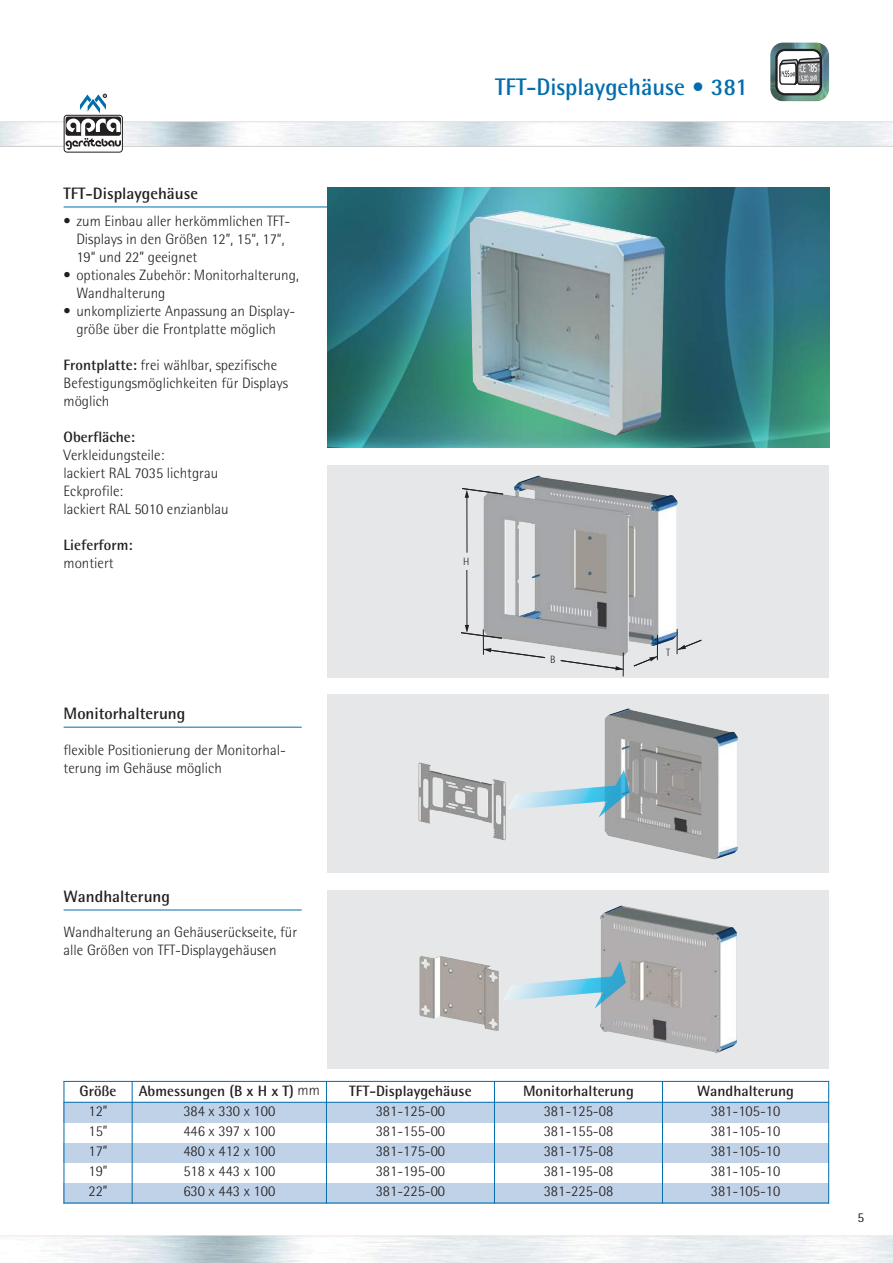
<style>
.page{position:relative;width:893px;height:1263px;background:#fff}
.page>*{position:absolute;margin:0;border:0;box-sizing:border-box;transform-origin:0 0}
.t1{font:700 24px "Agfa Rotis Semisans";color:#006dad}
.t2{font:700 16.5px "Rotis Semi Sans Pro Cyr";color:#231f20}
.t3{font:300 15px/18px "Rotis Semi Sans Pro Cyr";color:#231f20}
.t4{font:700 15px "Rotis Semi Sans Pro Cyr";color:#231f20}
.t5{font:13.5px "Agfa Rotis Semisans";color:#231f20}
.t6{font:300 10.5px "Agfa Rotis Semisans";color:#231f20}
.s1{font-weight:700}
.s2{font-weight:300}
</style>
<div class="page">
<svg style="left:64px;top:115px;width:59px;height:37px"></svg>
<svg style="left:80px;top:94px;width:27px;height:19px"></svg>
<svg style="left:66px;top:117px;width:55px;height:19px"></svg>
<svg style="left:66px;top:119px;width:55px;height:31px"></svg>
<img style="left:770px;top:43px;width:59px;height:58px">
<svg style="left:778px;top:42px;width:43px;height:105px"></svg>
<div style="left:775px;top:49px;width:47px;height:46px;border:2px solid #231f20;border-radius:8px"></div>
<hr style="left:64px;top:207px;width:501px;height:1px;background:#006dad">
<hr style="left:64px;top:727px;width:238px;height:1px;background:#006dad">
<hr style="left:64px;top:910px;width:238px;height:1px;background:#006dad">
<div style="left:327px;top:465px;width:502px;height:213px;background:#e6e7e8"></div>
<img style="left:484px;top:476px;width:193px;height:180px">
<svg style="left:560px;top:652px;width:64px;height:24px"></svg>
<svg style="left:677px;top:629px;width:24px;height:25px"></svg>
<svg style="left:633px;top:635px;width:25px;height:32px"></svg>
<hr style="left:467px;top:496px;width:1px;height:57px;background:#231f20">
<svg style="left:462px;top:488px;width:42px;height:10px"></svg>
<hr style="left:466px;top:570px;width:1px;height:56px;background:#231f20">
<svg style="left:461px;top:625px;width:84px;height:33px"></svg>
<div style="left:327px;top:695px;width:502px;height:178px;background:#e6e7e8"></div>
<img style="left:605px;top:708px;width:133px;height:152px">
<svg style="left:508px;top:770px;width:122px;height:47px"></svg>
<img style="left:420px;top:764px;width:84px;height:75px">
<div style="left:327px;top:890px;width:502px;height:179px;background:#e6e7e8"></div>
<img style="left:600px;top:906px;width:137px;height:147px">
<svg style="left:504px;top:961px;width:122px;height:48px"></svg>
<img style="left:419px;top:956px;width:80px;height:75px">
<div style="left:64px;top:1102px;width:68px;height:21px;background:#c0d2e8"></div>
<div style="left:132px;top:1102px;width:194px;height:21px;background:#c0d2e8"></div>
<div style="left:326px;top:1102px;width:168px;height:21px;background:#c0d2e8"></div>
<div style="left:494px;top:1102px;width:168px;height:21px;background:#c0d2e8"></div>
<div style="left:662px;top:1102px;width:167px;height:21px;background:#c0d2e8"></div>
<div style="left:64px;top:1143px;width:68px;height:20px;background:#c0d2e8"></div>
<div style="left:132px;top:1143px;width:194px;height:20px;background:#c0d2e8"></div>
<div style="left:326px;top:1143px;width:168px;height:20px;background:#c0d2e8"></div>
<div style="left:494px;top:1143px;width:168px;height:20px;background:#c0d2e8"></div>
<div style="left:662px;top:1143px;width:167px;height:20px;background:#c0d2e8"></div>
<div style="left:64px;top:1183px;width:68px;height:20px;background:#c0d2e8"></div>
<div style="left:132px;top:1183px;width:194px;height:20px;background:#c0d2e8"></div>
<div style="left:326px;top:1183px;width:168px;height:20px;background:#c0d2e8"></div>
<div style="left:494px;top:1183px;width:168px;height:20px;background:#c0d2e8"></div>
<div style="left:662px;top:1183px;width:167px;height:20px;background:#c0d2e8"></div>
<hr style="left:64px;top:1081px;width:1px;height:122px;background:#006dad">
<hr style="left:132px;top:1081px;width:1px;height:122px;background:#006dad">
<hr style="left:326px;top:1081px;width:1px;height:122px;background:#006dad">
<hr style="left:494px;top:1081px;width:1px;height:122px;background:#006dad">
<hr style="left:662px;top:1081px;width:1px;height:122px;background:#006dad">
<hr style="left:828px;top:1081px;width:1px;height:122px;background:#006dad">
<hr style="left:64px;top:1081px;width:765px;height:1px;background:#006dad">
<hr style="left:64px;top:1102px;width:765px;height:1px;background:#006dad">
<hr style="left:64px;top:1203px;width:765px;height:1px;background:#006dad">
<img style="left:327px;top:187px;width:502px;height:261px">
<img style="left:469px;top:210px;width:196px;height:226px">
<p class="t2" style="left:64px;top:187px;width:136px">TFT-Displaygehäuse</p>
<p class="t3" style="left:76px;top:213px;width:216px;text-indent:-13px">• zum Einbau aller herkömmlichen TFT-<br>Displays in den Größen 12”, 15“, 17“,<br>19“ und 22” geeignet</p>
<p class="t3" style="left:76px;top:267px;width:224px;text-indent:-13px">• optionales Zubehör: Monitorhalterung,<br>Wandhalterung</p>
<p class="t3" style="left:64px;top:303px;width:233px;text-align:center">• unkomplizierte Anpassung an Display&shy;größe über die Frontplatte möglich</p>
<p class="t3" style="left:64px;top:357px;width:226px"><span class="s1">Frontplatte:</span> frei wählbar, spezifische<br>Befestigungsmöglichkeiten für Displays möglich</p>
<p class="t4" style="left:64px;top:432px;width:73px">Oberfläche:</p>
<p class="t3" style="left:64px;top:447px;width:167px">Verkleidungsteile:<br>lackiert RAL 7035 lichtgrau<br>Eckprofile:<br>lackiert RAL 5010 enzianblau</p>
<p class="t4" style="left:64px;top:540px;width:71px">Lieferform:</p>
<p class="t3" style="left:64px;top:555px;width:52px">montiert</p>
<p class="t2" style="left:64px;top:708px;width:123px">Monitorhalterung</p>
<p class="t3" style="left:64px;top:742px;width:224px">flexible Positionierung der Monitorhal&shy;terung im Gehäuse möglich</p>
<p class="t2" style="left:64px;top:890px;width:108px">Wandhalterung</p>
<p class="t3" style="left:64px;top:925px;width:235px">Wandhalterung an Gehäuserückseite, für alle Größen von TFT-Displaygehäusen</p>
<h1 class="t1" style="left:495px;top:78px;width:255px">TFT-Displaygehäuse • 381</h1>
<p class="t6" style="left:463px;top:556px;width:8px">H</p>
<p class="t6" style="left:550px;top:653px;width:7px">B</p>
<p class="t6" style="left:666px;top:647px;width:6px">T</p>
<p class="t4" style="left:80px;top:1085px;width:38px">Größe</p>
<p class="t4" style="left:139px;top:1085px;width:183px">Abmessungen (B x H x T) <span class="s2">mm</span></p>
<p class="t4" style="left:349px;top:1085px;width:124px">TFT-Displaygehäuse</p>
<p class="t4" style="left:523px;top:1085px;width:112px">Monitorhalterung</p>
<p class="t4" style="left:697px;top:1085px;width:98px">Wandhalterung</p>
<p class="t3" style="left:88px;top:1103px;width:21px">12”</p>
<p class="t3" style="left:183px;top:1103px;width:93px">384 x 330 x 100</p>
<p class="t3" style="left:376px;top:1103px;width:71px">381-125-00</p>
<p class="t3" style="left:544px;top:1103px;width:71px">381-125-08</p>
<p class="t3" style="left:711px;top:1103px;width:71px">381-105-10</p>
<p class="t3" style="left:88px;top:1123px;width:21px">15”</p>
<p class="t3" style="left:183px;top:1123px;width:93px">446 x 397 x 100</p>
<p class="t3" style="left:376px;top:1123px;width:71px">381-155-00</p>
<p class="t3" style="left:544px;top:1123px;width:71px">381-155-08</p>
<p class="t3" style="left:711px;top:1123px;width:71px">381-105-10</p>
<p class="t3" style="left:88px;top:1143px;width:21px">17”</p>
<p class="t3" style="left:183px;top:1143px;width:93px">480 x 412 x 100</p>
<p class="t3" style="left:376px;top:1143px;width:71px">381-175-00</p>
<p class="t3" style="left:544px;top:1143px;width:71px">381-175-08</p>
<p class="t3" style="left:711px;top:1143px;width:71px">381-105-10</p>
<p class="t3" style="left:88px;top:1163px;width:21px">19”</p>
<p class="t3" style="left:183px;top:1163px;width:93px">518 x 443 x 100</p>
<p class="t3" style="left:376px;top:1163px;width:71px">381-195-00</p>
<p class="t3" style="left:544px;top:1163px;width:71px">381-195-08</p>
<p class="t3" style="left:711px;top:1163px;width:71px">381-105-10</p>
<p class="t3" style="left:88px;top:1183px;width:21px">22”</p>
<p class="t3" style="left:183px;top:1183px;width:93px">630 x 443 x 100</p>
<p class="t3" style="left:376px;top:1183px;width:71px">381-225-00</p>
<p class="t3" style="left:544px;top:1183px;width:71px">381-225-08</p>
<p class="t3" style="left:711px;top:1183px;width:71px">381-105-10</p>
<p class="t5" style="left:857px;top:1213px;width:8px">5</p>
</div>
